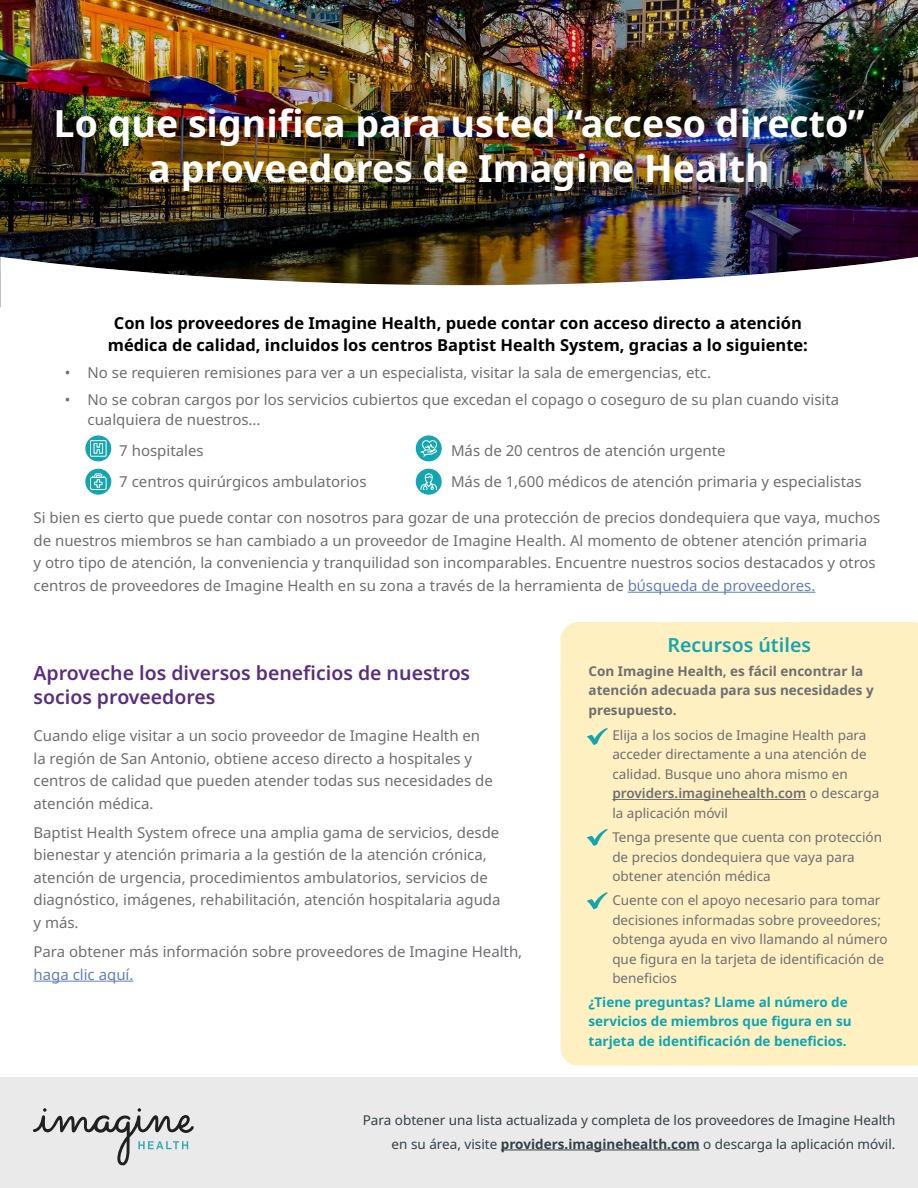
<style>
.page{position:relative;width:918px;height:1188px;background:#fff}
.page>*{position:absolute;margin:0;border:0;box-sizing:border-box;transform-origin:0 0}
.t1{font:700 37.5px/45px "Noto Sans";color:#fff;text-align:center}
.t2{font:600 19.5px/24px "Noto Sans";color:#592d82}
.t3{font:600 19.5px "Noto Sans";color:#13a6b1}
.t4{font:700 16.5px/22.5px "Noto Sans";color:#000101;text-align:center}
.t5{font:15px/22.5px "Noto Sans";color:#6d6e71}
.t6{font:15px "Noto Sans";color:#627fb5}
.t7{font:13.5px/19.5px "Noto Sans";color:#6d6e71}
.t8{font:13.5px/23.2px "Noto Sans";color:#334045;text-align:right}
.t9{font:700 13.5px/19.5px "Noto Sans";color:#0ca6b1}
.t10{font:700 13.5px/19.5px "Noto Sans";color:#6d6e71}
.s1{color:#627fb5}
.s2{font-weight:600}
.s3{font-weight:700}
</style>
<div class="page">
<img style="left:0;top:0;width:918px;height:257px">
<img style="left:0;top:257px;width:916px;height:51px">
<div style="left:0;top:1078px;width:918px;height:110px;background:#eaeaea"></div>
<hr style="left:33px;top:981px;width:101px;height:1px;background:#627fb5">
<svg style="left:33px;top:1108px;width:161px;height:57px"></svg>
<hr style="left:501px;top:1150px;width:199px;height:1px;background:#334045">
<hr style="left:628px;top:592px;width:187px;height:1px;background:#627fb5">
<div style="left:416px;top:435px;width:26px;height:26px;background:#13a6b1;border-radius:50%"></div>
<svg style="left:420px;top:440px;width:17px;height:17px"></svg>
<div style="left:416px;top:469px;width:26px;height:26px;background:#13a6b1;border-radius:50%"></div>
<svg style="left:420px;top:473px;width:17px;height:17px"></svg>
<div style="left:85px;top:469px;width:26px;height:26px;background:#13a6b1;border-radius:50%"></div>
<svg style="left:90px;top:473px;width:17px;height:17px"></svg>
<svg style="left:85px;top:435px;width:26px;height:26px"></svg>
<div style="left:90px;top:440px;width:16px;height:17px;border:1px solid #fff"></div>
<svg style="left:93px;top:443px;width:10px;height:11px"></svg>
<div style="left:561px;top:622px;width:357px;height:444px;background:#fff0c2"></div>
<hr style="left:612px;top:799px;width:194px;height:1px;background:#6d6e71">
<svg style="left:587px;top:728px;width:21px;height:17px"></svg>
<svg style="left:587px;top:829px;width:21px;height:17px"></svg>
<svg style="left:587px;top:892px;width:21px;height:17px"></svg>
<h1 class="t1" style="left:54px;top:102px;width:813px">Lo que significa para usted “acceso directo” a proveedores de Imagine Health</h1>
<p class="t4" style="left:108px;top:312px;width:702px">Con los proveedores de Imagine Health, puede contar con acceso directo a atención médica de calidad, incluidos los centros Baptist Health System, gracias a lo siguiente:</p>
<p class="t5" style="left:65px;top:362px;width:648px">• No se requieren remisiones para ver a un especialista, visitar la sala de emergencias, etc.</p>
<p class="t5" style="left:87px;top:390px;width:753px;line-height:19.5px;text-indent:-23px">• No se cobran cargos por los servicios cubiertos que excedan el copago o coseguro de su plan cuando visita cualquiera de nuestros...</p>
<p class="t5" style="left:119px;top:436px;width:249px;line-height:31px">7 hospitales<br>7 centros quirúrgicos ambulatorios</p>
<p class="t5" style="left:33px;top:507px;width:848px">Si bien es cierto que puede contar con nosotros para gozar de una protección de precios dondequiera que vaya, muchos de nuestros miembros se han cambiado a un proveedor de Imagine Health. Al momento de obtener atención primaria<br>y otro tipo de atención, la conveniencia y tranquilidad son incomparables. Encuentre nuestros socios destacados y otros centros de proveedores de Imagine Health en su zona a través de la herramienta de <span class="s1">bÚsqueda de proveedores.</span></p>
<p class="t5" style="left:451px;top:435px;width:412px;line-height:31px">Más de 20 centros de atención urgente<br>Más de 1,600 médicos de atención primaria y especialistas</p>
<h2 class="t2" style="left:33px;top:661px;width:438px">Aproveche los diversos beneficios de nuestros socios proveedores</h2>
<p class="t5" style="left:33px;top:725px;width:461px">Cuando elige visitar a un socio proveedor de Imagine Health en la región de San Antonio, obtiene acceso directo a hospitales y centros de calidad que pueden atender todas sus necesidades de atención médica.</p>
<p class="t5" style="left:33px;top:822px;width:469px">Baptist Health System ofrece una amplia gama de servicios, desde bienestar y atención primaria a la gestión de la atención crónica, atención de urgencia, procedimientos ambulatorios, servicios de diagnóstico, imágenes, rehabilitación, atención hospitalaria aguda y más.</p>
<p class="t5" style="left:33px;top:941px;width:490px">Para obtener más información sobre proveedores de Imagine Health,</p>
<p class="t6" style="left:33px;top:964px;width:102px">haga clic aquí.</p>
<h2 class="t3" style="left:667px;top:631px;width:145px">Recursos útiles</h2>
<p class="t10" style="left:589px;top:661px;width:287px">Con Imagine Health, es fácil encontrar la atención adecuada para sus necesidades y presupuesto.</p>
<p class="t7" style="left:612px;top:725px;width:268px">Elija a los socios de Imagine Health para acceder directamente a una atención de calidad. Busque uno ahora mismo en <span class="s2">providers.imaginehealth.com</span> o descarga la aplicación móvil</p>
<p class="t7" style="left:612px;top:828px;width:271px">Tenga presente que cuenta con protección de precios dondequiera que vaya para obtener atención médica</p>
<p class="t7" style="left:612px;top:891px;width:277px">Cuente con el apoyo necesario para tomar decisiones informadas sobre proveedores; obtenga ayuda en vivo llamando al número que figura en la tarjeta de identificación de beneficios</p>
<p class="t9" style="left:589px;top:992px;width:264px">¿Tiene preguntas? Llame al número de servicios de miembros que figura en su tarjeta de identificación de beneficios.</p>
<p class="t8" style="left:363px;top:1109px;width:534px">Para obtener una lista actualizada y completa de los proveedores de Imagine Health en su área, visite <span class="s3">providers.imaginehealth.com</span> o descarga la aplicación móvil.</p>
</div>
